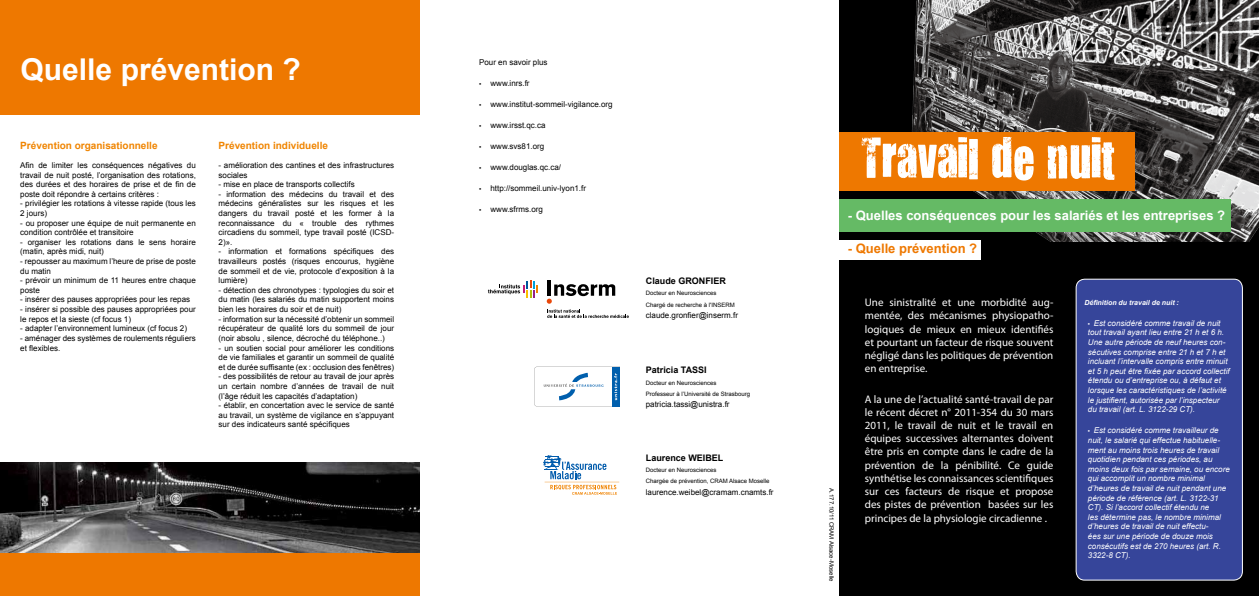
<style>
.page{position:relative;width:1259px;height:596px;background:#fff}
.page>*{position:absolute;margin:0;border:0;box-sizing:border-box;transform-origin:0 0}
.t1{font:700 30px "Arial";color:#fff}
.t2{font:700 13px "Arial";color:#fff}
.t3{font:700 13px "Arial";color:#ee7800}
.t4{font:11px/13.2px "Myriad Pro";color:#fff;text-align:justify}
.t5{font:700 10px "Arial";color:#f08502}
.t6{font:700 9px "Arial";color:#000}
.t7{font:8px/9.6px "Arial";color:#000;text-align:justify}
.t8{font:italic 8px/9.6px "Arial";color:#fff}
.t9{font:italic 700 7px "Arial";color:#fff}
.t10{font:6px/11.3px "Arial";color:#000}
.s1{font-family:"Myriad Pro"}
.s2{font-family:"Myriad Pro";font-style:normal}
</style>
<div class="page">
<div style="left:839px;top:0;width:420px;height:595px;background:#000"></div>
<div style="left:0;top:0;width:420px;height:115px;background:#ee7800"></div>
<img style="left:886px;top:0;width:373px;height:241px">
<div style="left:1076px;top:279px;width:166px;height:300px;background:#36459a;border-radius:9px"></div>
<div style="left:1075px;top:278px;width:168px;height:302px;border:1px solid #fff;border-radius:9px"></div>
<svg style="left:543px;top:455px;width:77px;height:40px"></svg>
<svg style="left:534px;top:366px;width:86px;height:40px"></svg>
<svg style="left:547px;top:309px;width:82px;height:9px"></svg>
<hr style="left:547px;top:280px;width:4px;height:15px;background:#000">
<svg style="left:547px;top:284px;width:68px;height:19px"></svg>
<svg style="left:488px;top:280px;width:50px;height:18px"></svg>
<div style="left:0;top:542px;width:420px;height:53px;background:#ee7800"></div>
<div style="left:839px;top:240px;width:142px;height:19px;background:#fff"></div>
<img style="left:0;top:462px;width:420px;height:90px">
<div style="left:839px;top:132px;width:296px;height:59px;background:#ee7800"></div>
<div style="left:839px;top:199px;width:391px;height:32px;background:#65ba65"></div>
<svg style="left:861px;top:137px;width:253px;height:43px"></svg>
<h1 class="t1" style="left:21px;top:50px;width:282px">Quelle prévention ?</h1>
<p class="t5" style="left:20px;top:138px;width:139px">Prévention organisationnelle</p>
<p class="t7" style="left:20px;top:160px;width:177px">Afin de limiter les conséquences négatives du travail de nuit posté, l’organisation des rotations, des durées et des horaires de prise et de fin de poste doit répondre à certains critères :</p>
<p class="t7" style="left:20px;top:199px;width:177px">- privilégier les rotations à vitesse rapide (tous les<br>2 jours)</p>
<p class="t7" style="left:20px;top:218px;width:177px">- ou proposer une équipe de nuit permanente en condition contrôlée et transitoire</p>
<p class="t7" style="left:20px;top:237px;width:177px">- organiser les rotations dans le sens horaire (matin, après midi, nuit)</p>
<p class="t7" style="left:20px;top:256px;width:177px">- repousser au maximum l’heure de prise de poste du matin</p>
<p class="t7" style="left:20px;top:275px;width:177px">- prévoir un minimum de 11 heures entre chaque poste</p>
<p class="t7" style="left:20px;top:295px;width:171px">- insérer des pauses appropriées pour les repas</p>
<p class="t7" style="left:20px;top:304px;width:177px">- insérer si possible des pauses appropriées pour le repos et la sieste (cf focus 1)</p>
<p class="t7" style="left:20px;top:323px;width:168px">- adapter l’environnement lumineux (cf focus 2)</p>
<p class="t7" style="left:20px;top:333px;width:177px">- aménager des systèmes de roulements réguliers et flexibles.</p>
<p class="t5" style="left:219px;top:138px;width:111px">Prévention individuelle</p>
<p class="t7" style="left:219px;top:160px;width:177px">- amélioration des cantines et des infrastructures sociales</p>
<p class="t7" style="left:219px;top:179px;width:138px">- mise en place de transports collectifs</p>
<p class="t7" style="left:219px;top:189px;width:177px">- information des médecins du travail et des médecins généralistes sur les risques et les dangers du travail posté et les former à la reconnaissance du « trouble des rythmes circadiens du sommeil, type travail posté (ICSD-2)».</p>
<p class="t7" style="left:219px;top:247px;width:177px">- information et formations spécifiques des travailleurs postés (risques encourus, hygiène de sommeil et de vie, protocole d’exposition à la lumière)</p>
<p class="t7" style="left:219px;top:285px;width:177px">- détection des chronotypes : typologies du soir et du matin (les salariés du matin supportent moins bien les horaires du soir et de nuit)</p>
<p class="t7" style="left:219px;top:314px;width:177px">- information sur la nécessité d’obtenir un sommeil récupérateur de qualité lors du sommeil de jour (noir absolu , silence, décroché du téléphone..)</p>
<p class="t7" style="left:219px;top:343px;width:177px">- un soutien social pour améliorer les conditions de vie familiales et garantir un sommeil de qualité et de durée suffisante (ex : occlusion des fenêtres)</p>
<p class="t7" style="left:219px;top:371px;width:177px">- des possibilités de retour au travail de jour après un certain nombre d’années de travail de nuit (l’âge réduit les capacités d’adaptation)</p>
<p class="t7" style="left:219px;top:400px;width:177px">- établir, en concertation avec le service de santé au travail, un système de vigilance en s’appuyant sur des indicateurs santé spécifiques</p>
<p class="t7" style="left:479px;top:57px;width:70px">Pour en savoir plus</p>
<p class="t7" style="left:479px;top:78px;width:52px"><span class="s1">•</span> www.inrs.fr</p>
<p class="t7" style="left:479px;top:99px;width:135px"><span class="s1">•</span> www.institut-sommeil-vigilance.org</p>
<p class="t7" style="left:479px;top:120px;width:68px"><span class="s1">•</span> www.irsst.qc.ca</p>
<p class="t7" style="left:479px;top:141px;width:67px"><span class="s1">•</span> www.svs81.org</p>
<p class="t7" style="left:479px;top:162px;width:84px"><span class="s1">•</span> www.douglas.qc.ca/</p>
<p class="t7" style="left:479px;top:183px;width:108px"><span class="s1">•</span> http://sommeil.univ-lyon1.fr</p>
<p class="t7" style="left:479px;top:204px;width:65px"><span class="s1">•</span> www.sfrms.org</p>
<p class="t6" style="left:646px;top:274px;width:82px">Claude GRONFIER</p>
<p class="t10" style="left:646px;top:287px;width:90px">Docteur en Neurosciences<br>Chargé de recherche à l'INSERM</p>
<p class="t7" style="left:646px;top:310px;width:94px">claude.gronfier@inserm.fr</p>
<p class="t6" style="left:646px;top:364px;width:62px">Patricia TASSI</p>
<p class="t10" style="left:646px;top:376px;width:106px">Docteur en Neurosciences<br>Professeur à l’Université de Strasbourg</p>
<p class="t7" style="left:646px;top:399px;width:85px">patricia.tassi@unistra.fr</p>
<p class="t6" style="left:646px;top:451px;width:79px">Laurence WEIBEL</p>
<p class="t10" style="left:646px;top:464px;width:125px">Docteur en Neurosciences<br>Chargée de prévention, CRAM Alsace Moselle</p>
<p class="t7" style="left:646px;top:487px;width:129px">laurence.weibel@cramam.cnamts.fr</p>
<p class="t10" style="left:837px;top:488px;width:95px;rotate:90deg">A.177.10/11 CRAM Alsace-Moselle</p>
<h2 class="t2" style="left:848px;top:207px;width:379px">- Quelles conséquences pour les salariés et les entreprises ?</h2>
<h2 class="t3" style="left:848px;top:240px;width:131px">- Quelle prévention ?</h2>
<h3 class="t4" style="left:865px;top:295px;width:190px">Une sinistralité et une morbidité aug&shy;mentée, des mécanismes physiopatho&shy;logiques de mieux en mieux identifiés et pourtant un facteur de risque souvent négligé dans les politiques de prévention en entreprise.</h3>
<p class="t4" style="left:865px;top:392px;width:190px">A la une de l’actualité santé-travail de par le récent décret n° 2011-354 du 30 mars 2011, le travail de nuit et le travail en équipes successives alternantes doivent être pris en compte dans le cadre de la prévention de la pénibilité. Ce guide synthétise les connaissances scientifiques sur ces facteurs de risque et propose des pistes de prévention basées sur les principes de la physiologie circadienne .</p>
<p class="t9" style="left:1084px;top:297px;width:96px">Définition du travail de nuit :</p>
<p class="t8" style="left:1088px;top:318px;width:143px"><span class="s2">•</span> Est considéré comme travail de nuit tout travail ayant lieu entre 21 h et 6 h.<br>Une autre période de neuf heures con&shy;sécutives comprise entre 21 h et 7 h et incluant l’intervalle compris entre minuit et 5 h peut être fixée par accord collectif étendu ou d’entreprise ou, à défaut et lorsque les caractéristiques de l’activité le justifient, autorisée par l’inspecteur du travail (art. L. 3122-29 CT).</p>
<p class="t8" style="left:1088px;top:425px;width:143px"><span class="s2">•</span> Est considéré comme travailleur de nuit, le salarié qui effectue habituelle&shy;ment au moins trois heures de travail quotidien pendant ces périodes, au moins deux fois par semaine, ou encore qui accomplit un nombre minimal d’heures de travail de nuit pendant une période de référence (art. L. 3122-31<br>CT). Si l’accord collectif étendu ne<br>les détermine pas, le nombre minimal d’heures de travail de nuit effectu-<br>ées sur une période de douze mois consécutifs est de 270 heures (art. R.<br>3322-8 CT).</p>
</div>
